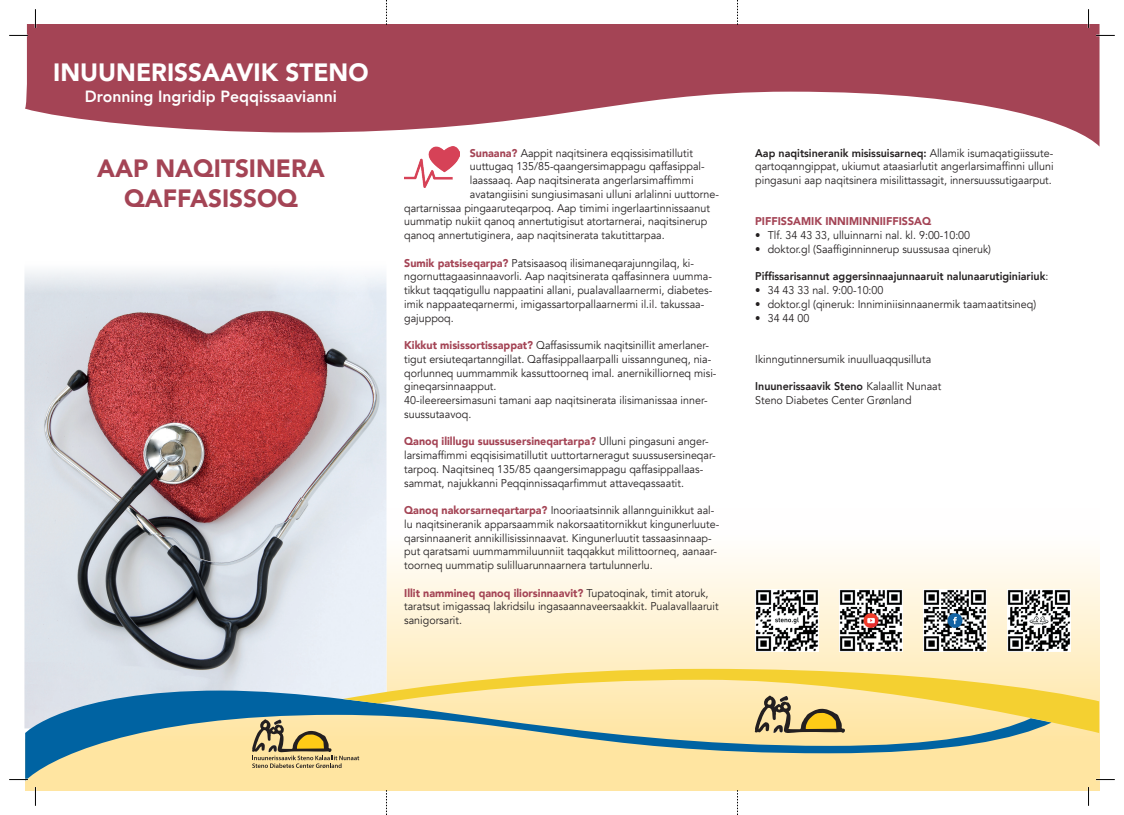
<style>
.page{position:relative;width:1124px;height:815px;background:#fff}
.page>*{position:absolute;margin:0;border:0;box-sizing:border-box;transform-origin:0 0}
.t1{font:900 25px/30px "Avenir";color:#a44455;text-align:center}
.t2{font:900 25px "Avenir";color:#fff}
.t3{font:800 16.25px "Avenir";color:#fff}
.t4{font:11.25px/13.8px "Avenir";color:#231f20;scale:.95 1}
.t5{font:800 11.25px "Avenir";color:#231f20;scale:.95 1}
.t6{font:900 11.25px "Avenir";color:#a44455;scale:.95 1}
.s1{font-weight:900;color:#a44455}
.s2{font-weight:800}
.s3{font-weight:400}
</style>
<div class="page">
<svg style="left:25px;top:25px;width:1074px;height:121px;fill:#a44455"></svg>
<svg style="left:25px;top:508px;width:1074px;height:283px"></svg>
<img style="left:24px;top:270px;width:362px;height:458px">
<svg style="left:386px;top:0;width:1px;height:25px"></svg>
<svg style="left:386px;top:790px;width:1px;height:25px"></svg>
<svg style="left:737px;top:0;width:1px;height:25px"></svg>
<svg style="left:737px;top:790px;width:1px;height:25px"></svg>
<svg style="left:25px;top:691px;width:1026px;height:90px;background:#c0c5a4"></svg>
<svg style="left:342px;top:669px;width:756px;height:64px;background:#e8d78f"></svg>
<img style="left:404px;top:146px;width:55px;height:42px">
<svg style="left:252px;top:719px;width:107px;height:49px;background:#cfb97f"></svg>
<img style="left:755px;top:589px;width:63px;height:63px">
<img style="left:839px;top:589px;width:63px;height:63px">
<img style="left:923px;top:589px;width:63px;height:63px">
<img style="left:1007px;top:589px;width:63px;height:63px">
<svg style="left:9px;top:35px;width:19px;height:1px"></svg>
<svg style="left:1095px;top:35px;width:19px;height:1px"></svg>
<svg style="left:9px;top:779px;width:19px;height:1px"></svg>
<svg style="left:1095px;top:779px;width:19px;height:1px"></svg>
<svg style="left:35px;top:9px;width:1px;height:19px"></svg>
<svg style="left:35px;top:787px;width:1px;height:19px"></svg>
<svg style="left:1087px;top:9px;width:2px;height:19px"></svg>
<svg style="left:1087px;top:787px;width:2px;height:19px"></svg>
<h1 class="t2" style="left:53px;top:51px;width:317px">INUUNERISSAAVIK STENO</h1>
<h2 class="t3" style="left:85px;top:84px;width:253px">Dronning Ingridip Peqqissaavianni</h2>
<h1 class="t1" style="left:97px;top:152px;width:229px">AAP NAQITSINERA<br>QAFFASISSOQ</h1>
<p class="t4" style="left:469px;top:146px;width:236px"><span class="s1">Sunaana?</span> Aappit naqitsinera eqqissisimatillutit</p>
<p class="t4" style="left:469px;top:160px;width:248px">uuttugaq 135/85-qaangersimappagu qaffasippal-</p>
<p class="t4" style="left:469px;top:173px;width:237px">laassaaq. Aap naqitsinerata angerlarsimaffimmi</p>
<p class="t4" style="left:469px;top:187px;width:264px">avatangiisini sungiusimasani ulluni arlalinni uuttorne-</p>
<p class="t4" style="left:404px;top:201px;width:323px">qartarnissaa pingaaruteqarpoq. Aap timimi ingerlaartinnissaanut</p>
<p class="t4" style="left:404px;top:215px;width:320px">uummatip nukiit qanoq annertutigisut atortarnerai, naqitsinerup</p>
<p class="t4" style="left:404px;top:228px;width:276px">qanoq annertutiginera, aap naqitsinerata takutittarpaa.</p>
<p class="t4" style="left:404px;top:256px;width:326px"><span class="s1">Sumik patsiseqarpa?</span> Patsisaasoq ilisimaneqarajunngilaq, ki&shy;ngornuttagaasinnaavorli. Aap naqitsinerata qaffasinnera uumma&shy;tikkut taqqatigullu nappaatini allani, pualavallaarnermi, diabetes&shy;imik nappaateqarnermi, imigassartorpallaarnermi il.il. takussaa&shy;gajuppoq.</p>
<p class="t4" style="left:404px;top:338px;width:330px"><span class="s1">Kikkut misissortissappat?</span> Qaffasissumik naqitsinillit amerlaner&shy;tigut ersiuteqartanngillat. Qaffasippallaarpalli uissannguneq, nia&shy;qorlunneq uummammik kassuttoorneq imal. anernikilliorneq misi&shy;gineqarsinnaapput.<br>40-ileereersimasuni tamani aap naqitsinerata ilisimanissaa inner&shy;suussutaavoq.</p>
<p class="t4" style="left:404px;top:435px;width:329px"><span class="s1">Qanoq ilillugu suussusersineqartarpa?</span> Ulluni pingasuni anger-- larsimaffimmi eqqisisimatillutit uuttortarneragut suussusersineqar&shy;tarpoq. Naqitsineq 135/85 qaangersimappagu qaffasippallaas&shy;sammat, najukkanni Peqqinnissaqarfimmut attaveqassaatit.</p>
<p class="t4" style="left:404px;top:503px;width:332px"><span class="s1">Qanoq nakorsarneqartarpa?</span> Inooriaatsinnik allannguinikkut aal&shy;lu naqitsineranik apparsaammik nakorsaatitornikkut kingunerluute&shy;qarsinnaanerit annikillisissinnaavat. Kingunerluutit tassaasinnaap&shy;put qaratsami uummammiluunniit taqqakkut milittoorneq, aanaar&shy;toorneq uummatip sulilluarunnaarnera tartulunnerlu.</p>
<p class="t4" style="left:404px;top:586px;width:332px"><span class="s1">Illit nammineq qanoq iliorsinnaavit?</span> Tupatoqinak, timit atoruk, taratsut imigassaq lakridsilu ingasaannaveersaakkit. Pualavallaaruit sanigorsarit.</p>
<p class="t4" style="left:755px;top:146px;width:315px;text-align:justify"><span class="s2">Aap naqitsineranik misissuisarneq:</span> Allamik isumaqatigiissute&shy;qartoqanngippat, ukiumut ataasiarlutit angerlarsimaffinni ulluni pingasuni aap naqitsinera misilittassagit, innersuussutigaarput.</p>
<p class="t6" style="left:755px;top:212px;width:187px">PIFFISSAMIK INNIMINNIIFFISSAQ</p>
<p class="t4" style="left:755px;top:228px;width:228px">• Tlf. 34 43 33, ulluinnarni nal. kl. 9:00-10:00</p>
<p class="t4" style="left:755px;top:242px;width:249px">• doktor.gl (Saaffiginninnerup suussusaa qineruk)</p>
<p class="t5" style="left:755px;top:268px;width:310px">Piffissarisannut aggersinnaajunnaaruit nalunaarutiginiariuk<span class="s3">:</span></p>
<p class="t4" style="left:755px;top:283px;width:136px">• 34 43 33 nal. 9:00-10:00</p>
<p class="t4" style="left:755px;top:297px;width:297px">• doktor.gl (qineruk: Inniminiisinnaanermik taamaatitsineq)</p>
<p class="t4" style="left:755px;top:311px;width:58px">• 34 44 00</p>
<p class="t4" style="left:755px;top:352px;width:187px">Ikinngutinnersumik inuulluaqqusilluta</p>
<p class="t4" style="left:755px;top:380px;width:197px"><span class="s2">Inuunerissaavik Steno</span> Kalaallit Nunaat<br>Steno Diabetes Center Grønland</p>
</div>
